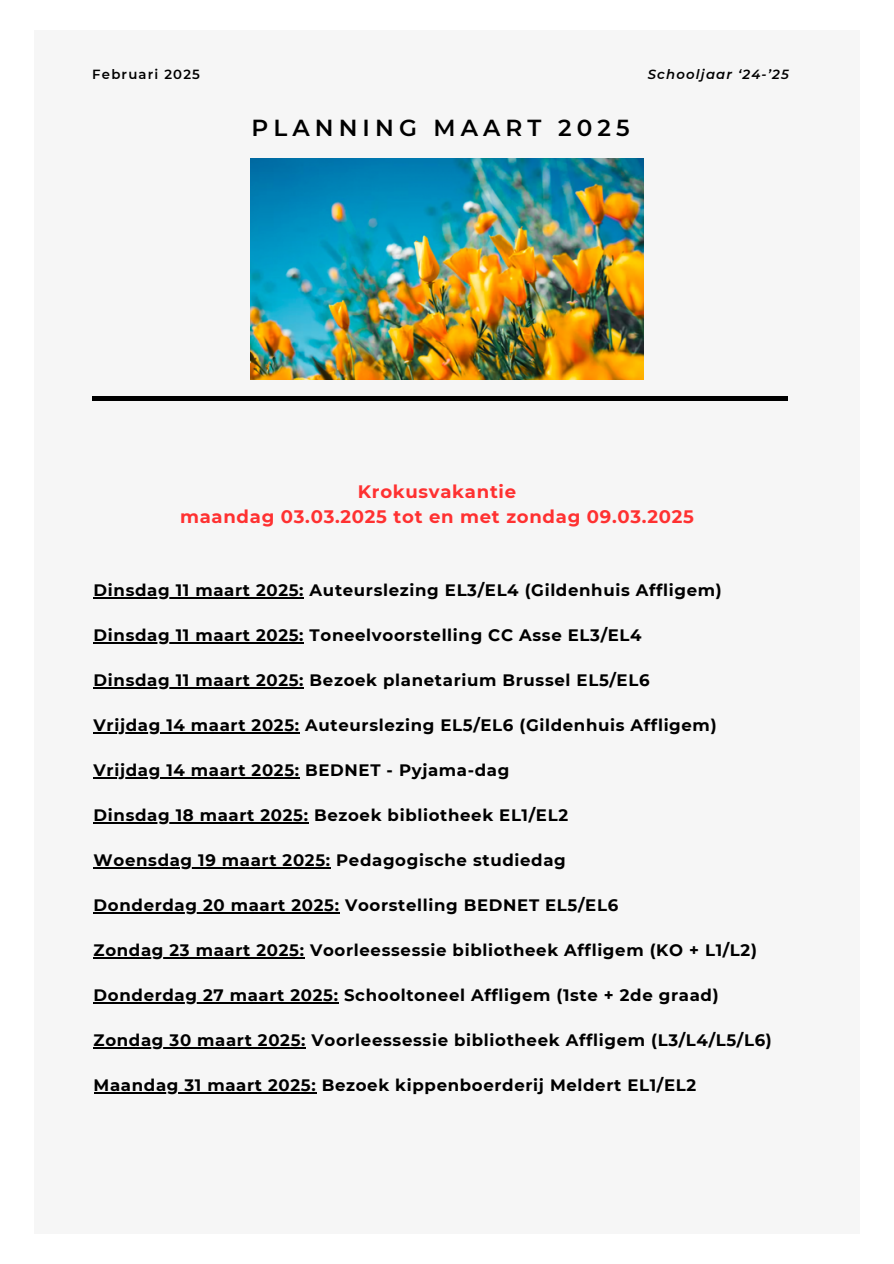
<style>
.page{position:relative;width:894px;height:1264px;background:#fff}
.page>*{position:absolute;margin:0;border:0;box-sizing:border-box;transform-origin:0 0}
.t1{font:600 23.1px "Montserrat";letter-spacing:.22em;color:#000}
.t2{font:700 18px/24.8px "Montserrat";letter-spacing:.04em;color:#ff3131;text-align:center}
.t3{font:700 16.5px "Montserrat";letter-spacing:.04em;color:#000}
.t4{font:italic 600 13.2px "Montserrat";letter-spacing:.09em;color:#000}
.t5{font:600 13.2px "Montserrat";letter-spacing:.09em;color:#000}
</style>
<div class="page">
<div style="left:34px;top:30px;width:825px;height:1203px;background:#f6f6f6"></div>
<hr style="left:92px;top:396px;width:695px;height:4px;background:#000">
<hr style="left:94px;top:597px;width:210px;height:1px;background:#000">
<hr style="left:94px;top:642px;width:210px;height:1px;background:#000">
<hr style="left:94px;top:687px;width:210px;height:1px;background:#000">
<hr style="left:94px;top:732px;width:206px;height:1px;background:#000">
<hr style="left:94px;top:777px;width:206px;height:1px;background:#000">
<hr style="left:94px;top:822px;width:214px;height:1px;background:#000">
<hr style="left:94px;top:867px;width:237px;height:1px;background:#000">
<hr style="left:94px;top:912px;width:245px;height:1px;background:#000">
<hr style="left:94px;top:957px;width:210px;height:1px;background:#000">
<hr style="left:94px;top:1002px;width:244px;height:1px;background:#000">
<hr style="left:94px;top:1047px;width:212px;height:1px;background:#000">
<hr style="left:94px;top:1092px;width:222px;height:1px;background:#000">
<img style="left:250px;top:159px;width:393px;height:220px">
<h2 class="t5" style="left:92px;top:66px;width:109px">Februari 2025</h2>
<h2 class="t4" style="left:647px;top:66px;width:143px">Schooljaar ‘24-’25</h2>
<h2 class="t1" style="left:251px;top:113px;width:379px">PLANNING MAART 2025</h2>
<p class="t2" style="left:180px;top:479px;width:515px">Krokusvakantie<br>maandag 03.03.2025 tot en met zondag 09.03.2025</p>
<p class="t3" style="left:94px;top:580px;width:629px">Dinsdag 11 maart 2025: Auteurslezing EL3/EL4 (Gildenhuis Affligem)</p>
<p class="t3" style="left:94px;top:625px;width:549px">Dinsdag 11 maart 2025: Toneelvoorstelling CC Asse EL3/EL4</p>
<h1 class="t3" style="left:94px;top:670px;width:557px">Dinsdag 11 maart 2025: Bezoek planetarium Brussel EL5/EL6</h1>
<p class="t3" style="left:94px;top:715px;width:624px">Vrijdag 14 maart 2025: Auteurslezing EL5/EL6 (Gildenhuis Affligem)</p>
<p class="t3" style="left:94px;top:760px;width:417px">Vrijdag 14 maart 2025: BEDNET - Pyjama-dag</p>
<h2 class="t3" style="left:94px;top:805px;width:476px">Dinsdag 18 maart 2025: Bezoek bibliotheek EL1/EL2</h2>
<h2 class="t3" style="left:94px;top:850px;width:473px">Woensdag 19 maart 2025: Pedagogische studiedag</h2>
<h2 class="t3" style="left:94px;top:895px;width:526px">Donderdag 20 maart 2025: Voorstelling BEDNET EL5/EL6</h2>
<h2 class="t3" style="left:94px;top:940px;width:664px">Zondag 23 maart 2025: Voorleessessie bibliotheek Affligem (KO + L1/L2)</h2>
<h2 class="t3" style="left:94px;top:985px;width:626px">Donderdag 27 maart 2025: Schooltoneel Affligem (1ste + 2de graad)</h2>
<h2 class="t3" style="left:94px;top:1030px;width:679px">Zondag 30 maart 2025: Voorleessessie bibliotheek Affligem (L3/L4/L5/L6)</h2>
<h2 class="t3" style="left:94px;top:1075px;width:604px">Maandag 31 maart 2025: Bezoek kippenboerderij Meldert EL1/EL2</h2>
</div>
